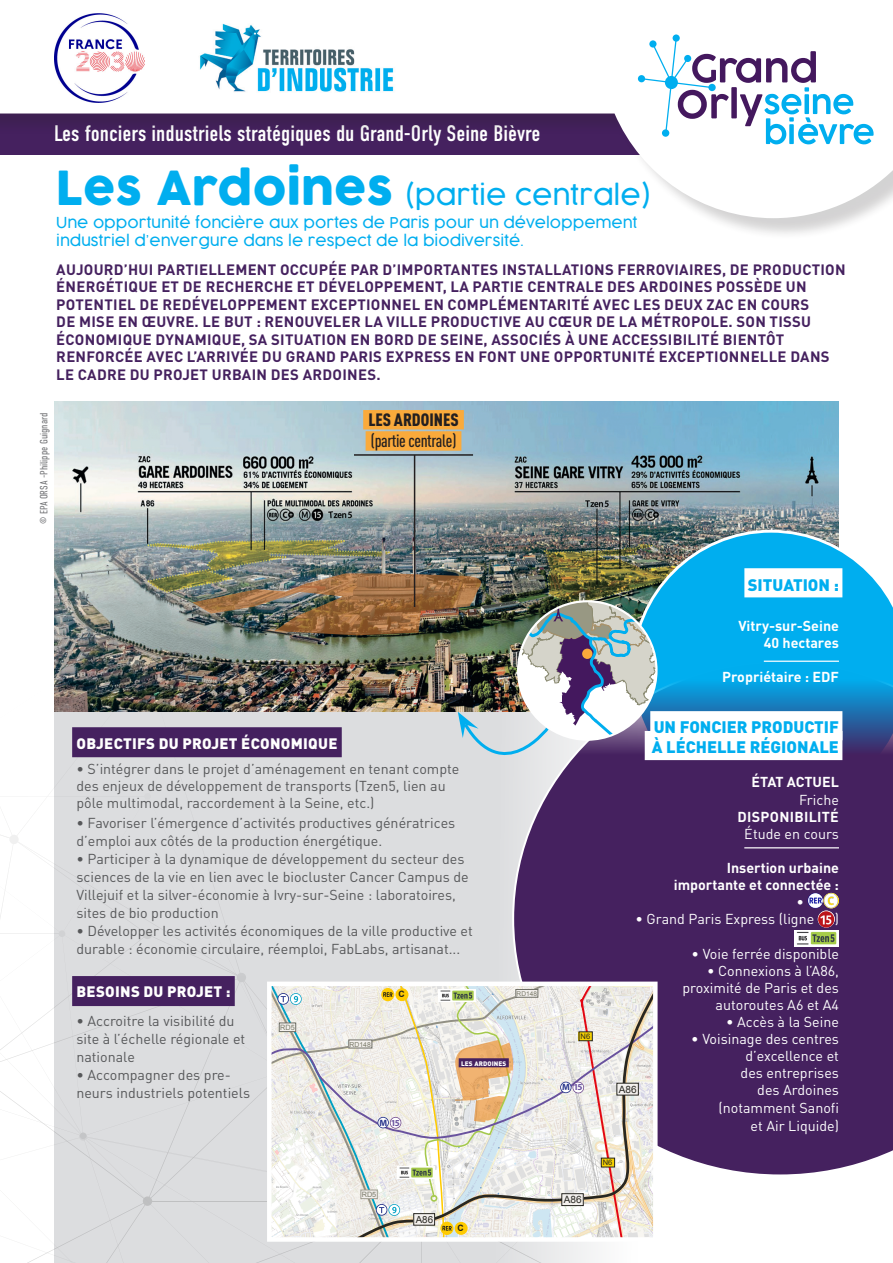
<style>
.page{position:relative;width:893px;height:1263px;background:#fff}
.page>*{position:absolute;margin:0;border:0;box-sizing:border-box;transform-origin:0 0}
.t1{font:300 27px "Cocogoose";color:#00aeef}
.t2{font:22.5px "DIN Condensed";color:#fff}
.t3{font:500 condensed 17.7px "DIN Pro";letter-spacing:-.02em;color:#231f20}
.t4{font:900 condensed 17.7px "DIN Pro";color:#231f20}
.t5{font:900 16.5px "DIN Pro";color:#00aeef}
.t6{font:900 15px "DIN Pro";letter-spacing:.02em;color:#fff}
.t7{font:700 14.85px/17.5px "DIN Pro";letter-spacing:.02em;color:#45215f}
.t8{font:300 14.85px "Cocogoose";color:#00aeef}
.Texte_courant{font:14.25px/18px "DIN Pro";color:#57585a}
.t9{font:14.25px/17.1px "DIN Pro";color:#fff;text-align:right}
.t10{font:700 14.25px/17.1px "DIN Pro";color:#fff;text-align:right}
.t11{font:700 14.25px "DIN Pro";letter-spacing:.02em;color:#fff}
.t12{font:300 10.5px "DIN Condensed";color:#6c6d70}
.t13{font:10.05px "Arial";color:#282721}
.t14{font:9.75px "Arial";color:#282721}
.t15{font:700 9.15px "Myriad Pro";color:#69529e}
.t16{font:700 8.7px "Arial";color:#1d1d1b}
.t17{font:900 7.5px "DIN Pro";letter-spacing:.02em;color:#fff}
.t18{font:7.5px "Arial";color:#282721}
.t19{font:7.35px "Arial";color:#787867}
.t20{font:6.9px "Arial";color:#787867}
.t21{font:6.6px "Arial";color:#787867}
.t22{font:900 6.45px "DIN Pro";letter-spacing:.02em;color:#fff}
.s1{font-weight:400;font-size:45.9px}
.s2{color:#27348b}
</style>
<div class="page">
<div style="left:0;top:0;width:893px;height:240px;background:#231f20;opacity:.2"></div>
<svg style="left:0;top:0;width:893px;height:218px"></svg>
<svg style="left:672px;top:34px;width:8px;height:8px"></svg>
<div style="left:638px;top:75px;width:7px;height:7px;background:#00aeef;border-radius:50%"></div>
<svg style="left:640px;top:37px;width:234px;height:107px"></svg>
<img style="left:54px;top:14px;width:91px;height:89px">
<img style="left:183px;top:14px;width:228px;height:92px">
<img style="left:54px;top:402px;width:785px;height:159px">
<svg style="left:631px;top:530px;width:262px;height:131px;background:#26afe1"></svg>
<svg style="left:687px;top:661px;width:206px;height:514px;background:#41326f"></svg>
<div style="left:650px;top:711px;width:192px;height:29px;background:#fff"></div>
<div style="left:645px;top:731px;width:197px;height:29px;background:#fff"></div>
<hr style="left:744px;top:847px;width:95px;height:1px;background:#fff">
<img style="left:807px;top:893px;width:16px;height:15px;border-radius:8px">
<img style="left:823px;top:893px;width:16px;height:15px;border-radius:8px">
<img style="left:818px;top:911px;width:17px;height:16px;border-radius:8px">
<img style="left:794px;top:931px;width:45px;height:16px">
<img style="left:0;top:561px;width:687px;height:702px">
<div style="left:534px;top:696px;width:28px;height:5px;background:#fff"></div>
<div style="left:534px;top:701px;width:18px;height:5px;background:#fff"></div>
<div style="left:582px;top:649px;width:10px;height:10px;background:#faaa3b;border-radius:50%"></div>
<div style="left:744px;top:568px;width:98px;height:29px;background:#fff"></div>
<hr style="left:764px;top:661px;width:75px;height:1px;background:#fff">
<hr style="left:414px;top:455px;width:1px;height:152px;background:#231f20">
<hr style="left:354px;top:454px;width:119px;height:2px;background:#231f20">
<div style="left:459px;top:1058px;width:50px;height:9px;background:#45215f"></div>
<div style="left:363px;top:410px;width:101px;height:19px;background:#faaa3b"></div>
<div style="left:366px;top:431px;width:95px;height:20px;background:#faaa3b"></div>
<p class="t2" style="left:54px;top:121px;width:488px">Les fonciers industriels stratégiques du Grand-Orly Seine Bièvre</p>
<p class="t1" style="left:56px;top:176px;width:596px"><span class="s1">Les Ardoines</span> (partie centrale)</p>
<p class="t8" style="left:56px;top:212px;width:583px">Une opportunité foncière aux portes de Paris pour un développement</p>
<p class="t8" style="left:56px;top:230px;width:469px">industriel d’envergure dans le respect de la biodiversité.</p>
<p class="t7" style="left:56px;top:259px;width:791px">AUJOURD’HUI PARTIELLEMENT OCCUPÉE PAR D’IMPORTANTES INSTALLATIONS FERROVIAIRES, DE PRODUCTION ÉNERGÉTIQUE ET DE RECHERCHE ET DÉVELOPPEMENT, LA PARTIE CENTRALE DES ARDOINES POSSÈDE UN POTENTIEL DE REDÉVELOPPEMENT EXCEPTIONNEL EN COMPLÉMENTARITÉ AVEC LES DEUX ZAC EN COURS<br>DE MISE EN ŒUVRE. LE BUT : RENOUVELER LA VILLE PRODUCTIVE AU CŒUR DE LA MÉTROPOLE. SON TISSU ÉCONOMIQUE DYNAMIQUE, SA SITUATION EN BORD DE SEINE, ASSOCIÉS À UNE ACCESSIBILITÉ BIENTÔT RENFORCÉE AVEC L’ARRIVÉE DU GRAND PARIS EXPRESS EN FONT UNE OPPORTUNITÉ EXCEPTIONNELLE DANS LE CADRE DU PROJET URBAIN DES ARDOINES.</p>
<p class="t12" style="left:38px;top:524px;width:113px;rotate:-90deg">© EPA ORSA -Philippe Guignard</p>
<p class="t4" style="left:368px;top:406px;width:92px">LES ARDOINES</p>
<p class="t3" style="left:371px;top:428px;width:87px">(partie centrale)</p>
<p class="t6" style="left:77px;top:730px;width:262px">OBJECTIFS DU PROJET ÉCONOMIQUE</p>
<p class="Texte_courant" style="left:76px;top:759px;width:385px;line-height:17.1px">• S’intégrer dans le projet d’aménagement en tenant compte des enjeux de développement de transports (Tzen5, lien au pôle multimodal, raccordement à la Seine, etc.)</p>
<p class="Texte_courant" style="left:76px;top:812px;width:380px">• Favoriser l’émergence d’activités productives génératrices d’emploi aux côtés de la production énergétique.</p>
<p class="Texte_courant" style="left:76px;top:848px;width:394px">• Participer à la dynamique de développement du secteur des sciences de la vie en lien avec le biocluster Cancer Campus de Villejuif et la silver-économie à Ivry-sur-Seine : laboratoires, sites de bio production</p>
<p class="Texte_courant" style="left:76px;top:920px;width:398px">• Développer les activités économiques de la ville productive et durable : économie circulaire, réemploi, FabLabs, artisanat...</p>
<p class="t6" style="left:77px;top:979px;width:156px">BESOINS DU PROJET :</p>
<p class="Texte_courant" style="left:76px;top:1010px;width:170px">• Accroitre la visibilité du site à l’échelle régionale et nationale</p>
<p class="Texte_courant" style="left:76px;top:1064px;width:175px">• Accompagner des pre&shy;neurs industriels potentiels</p>
<p class="t16" style="left:398px;top:988px;width:8px">C</p>
<p class="t19" style="left:280px;top:1023px;width:16px">RD5</p>
<p class="t20" style="left:350px;top:1040px;width:23px">RD148</p>
<p class="t17" style="left:451px;top:1057px;width:54px">LES ARDOINES</p>
<p class="t22" style="left:461px;top:1058px;width:47px">LES ARDOINES</p>
<p class="t15" style="left:379px;top:1116px;width:22px"><span class="s2">M</span> 15</p>
<p class="t21" style="left:517px;top:989px;width:22px">RD148</p>
<p class="t19" style="left:362px;top:1190px;width:16px">RD5</p>
<p class="t14" style="left:416px;top:1213px;width:19px">A86</p>
<p class="t16" style="left:458px;top:1222px;width:8px">C</p>
<p class="t5" style="left:748px;top:570px;width:93px">SITUATION :</p>
<p class="t10" style="left:738px;top:615px;width:102px">Vitry-sur-Seine</p>
<p class="t10" style="left:764px;top:633px;width:77px">40 hectares</p>
<p class="t10" style="left:722px;top:667px;width:118px">Propriétaire : EDF</p>
<p class="t18" style="left:581px;top:1031px;width:11px">N6</p>
<p class="t15" style="left:562px;top:1081px;width:22px"><span class="s2">M</span> 15</p>
<p class="t13" style="left:564px;top:1193px;width:19px">A86</p>
<p class="t5" style="left:654px;top:713px;width:187px">UN FONCIER PRODUCTIF</p>
<p class="t5" style="left:652px;top:733px;width:189px">À LÉCHELLE RÉGIONALE</p>
<p class="t10" style="left:751px;top:772px;width:89px">ÉTAT ACTUEL</p>
<p class="t9" style="left:799px;top:789px;width:41px">Friche</p>
<p class="t11" style="left:738px;top:805px;width:103px">DISPONIBILITÉ</p>
<p class="t9" style="left:744px;top:824px;width:96px">Étude en cours</p>
<p class="t10" style="left:674px;top:857px;width:167px">Insertion urbaine importante et connectée :</p>
<p class="t9" style="left:796px;top:892px;width:9px">•</p>
<p class="t9" style="left:635px;top:909px;width:180px">• Grand Paris Express (ligne</p>
<p class="t9" style="left:835px;top:909px;width:6px">)</p>
<p class="t9" style="left:692px;top:943px;width:149px">• Voie ferrée disponible</p>
<p class="t9" style="left:707px;top:960px;width:133px">• Connexions à l’A86,</p>
<p class="t9" style="left:682px;top:978px;width:158px">proximité de Paris et des</p>
<p class="t9" style="left:716px;top:995px;width:125px">autoroutes A6 et A4</p>
<p class="t9" style="left:726px;top:1012px;width:114px">• Accès à la Seine</p>
<p class="t9" style="left:691px;top:1029px;width:149px">• Voisinage des centres d’excellence et<br>des entreprises</p>
<p class="t9" style="left:719px;top:1080px;width:122px">des Ardoines (notamment Sanofi</p>
<p class="t9" style="left:751px;top:1115px;width:90px">et Air Liquide)</p>
<p class="t13" style="left:619px;top:1083px;width:19px">A86</p>
<p class="t18" style="left:603px;top:1158px;width:11px">N6</p>
</div>
